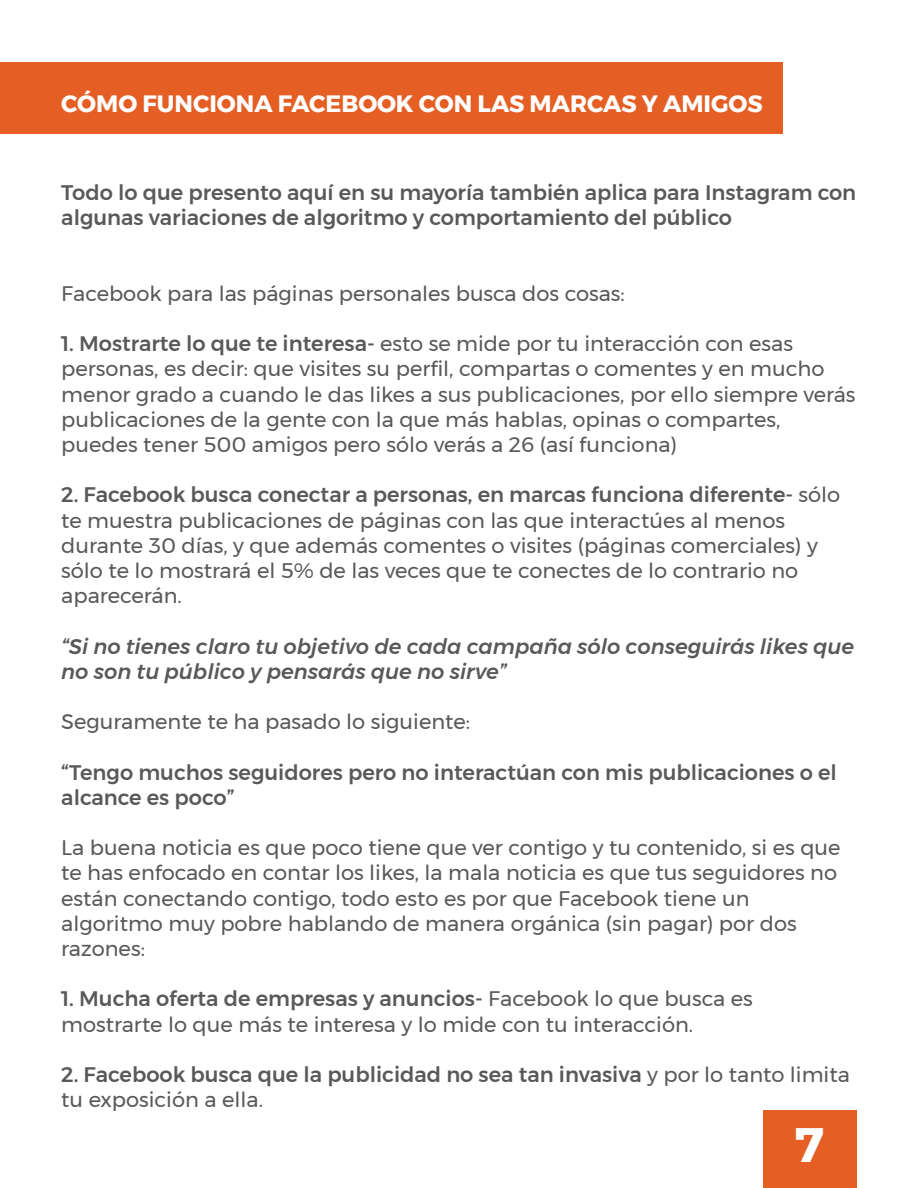
<style>
.page{position:relative;width:918px;height:1188px;background:#fff}
.page>*{position:absolute;margin:0;border:0;box-sizing:border-box;transform-origin:0 0}
.t1{font:700 48.15px "Montserrat";color:#fff}
.t2{font:700 23.55px "Montserrat";color:#fff}
.t3{font:21px/25.2px "Montserrat";color:#58595b}
.t4{font:500 21px/25.2px "Montserrat";color:#58595b}
.t5{font:italic 500 21px/25.2px "Montserrat";color:#58595b}
.s1{font-weight:500}
.s2{font-weight:400}
</style>
<div class="page">
<div style="left:0;top:62px;width:782px;height:71px;background:#e55f25"></div>
<div style="left:763px;top:1110px;width:94px;height:78px;background:#e55f25"></div>
<p class="t2" style="left:61px;top:85px;width:703px">CÓMO FUNCIONA FACEBOOK CON LAS MARCAS Y AMIGOS</p>
<p class="t4" style="left:61px;top:180px;width:797px">Todo lo que presento aquí en su mayoría también aplica para Instagram con algunas variaciones de algoritmo y comportamiento del público</p>
<p class="t3" style="left:61px;top:280px;width:565px">Facebook para las páginas personales busca dos cosas:</p>
<p class="t3" style="left:61px;top:331px;width:796px"><span class="s1">1. Mostrarte lo que te interesa-</span> esto se mide por tu interacción con esas personas, es decir: que visites su perfil, compartas o comentes y en mucho menor grado a cuando le das likes a sus publicaciones, por ello siempre verás publicaciones de la gente con la que más hablas, opinas o compartes, puedes tener 500 amigos pero sólo verás a 26 (así funciona)</p>
<p class="t3" style="left:61px;top:482px;width:781px"><span class="s1">2. Facebook busca conectar a personas, en marcas funciona diferente-</span> sólo te muestra publicaciones de páginas con las que interactúes al menos durante 30 días, y que además comentes o visites (páginas comerciales) y sólo te lo mostrará el 5% de las veces que te conectes de lo contrario no aparecerán.</p>
<p class="t5" style="left:61px;top:633px;width:795px">“Si no tienes claro tu objetivo de cada campaña sólo conseguirás likes que no son tu público y pensarás que no sirve”</p>
<p class="t3" style="left:61px;top:709px;width:410px">Seguramente te ha pasado lo siguiente:</p>
<p class="t4" style="left:61px;top:759px;width:777px">“Tengo muchos seguidores pero no interactúan con mis publicaciones o el alcance es poco”</p>
<p class="t3" style="left:61px;top:835px;width:781px">La buena noticia es que poco tiene que ver contigo y tu contenido, si es que te has enfocado en contar los likes, la mala noticia es que tus seguidores no están conectando contigo, todo esto es por que Facebook tiene un algoritmo muy pobre hablando de manera orgánica (sin pagar) por dos razones:</p>
<p class="t3" style="left:61px;top:986px;width:693px"><span class="s1">1. Mucha oferta de empresas y anuncios-</span> Facebook lo que busca es mostrarte lo que más te interesa y lo mide con tu interacción.</p>
<p class="t4" style="left:61px;top:1062px;width:790px">2. Facebook busca que la publicidad no sea tan invasiva <span class="s2">y por lo tanto limita tu exposición a ella.</span></p>
<h1 class="t1" style="left:796px;top:1106px;width:30px">7</h1>
</div>
